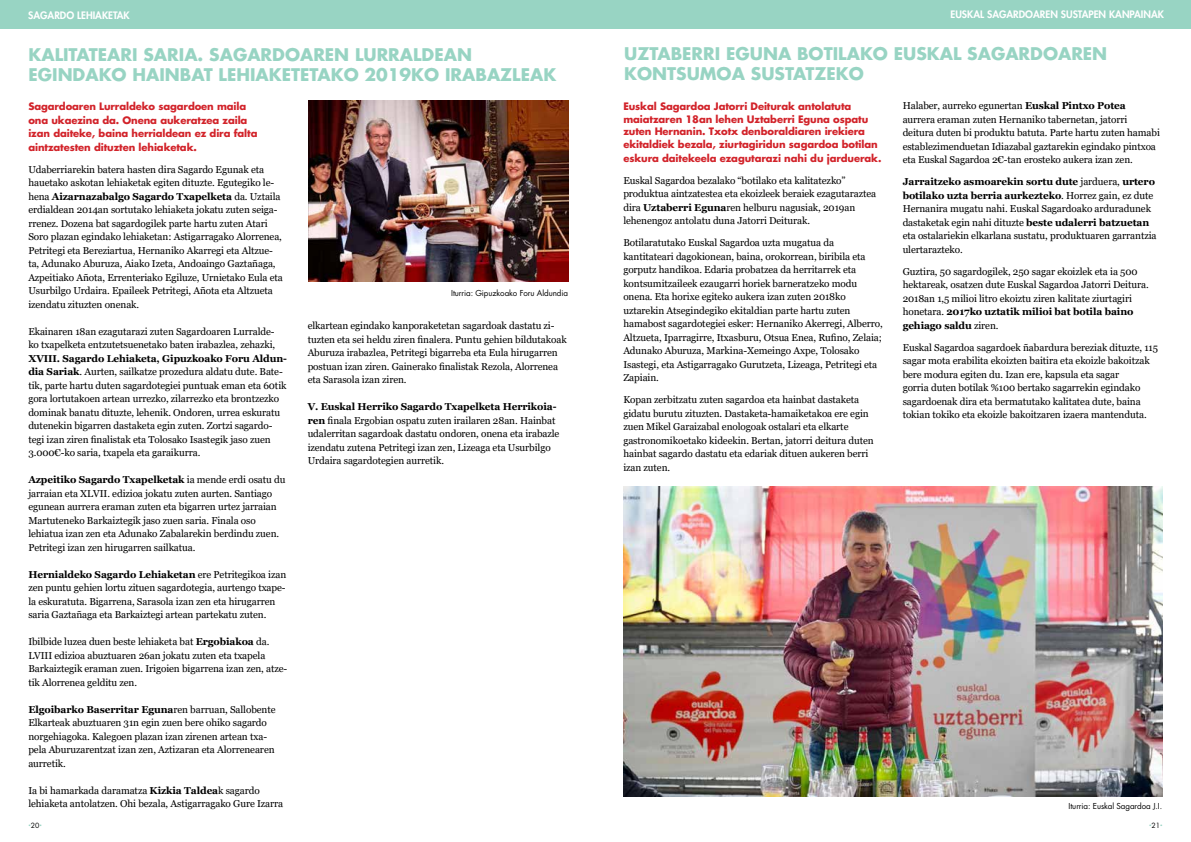
<style>
.page{position:relative;width:1191px;height:842px;background:#fff}
.page>*{position:absolute;margin:0;border:0;box-sizing:border-box;transform-origin:0 0}
.t1{font:700 17px/20px "Futura Std";color:#98d4c3}
.t2{font:10px/13.5px "Georgia";letter-spacing:-.01em;color:#000}
.t3{font:700 10px/12.9px "Futura Std";letter-spacing:-.01em;color:#d2232a}
.t4{font:800 10px "Futura Std";color:#fff}
.t5{font:8px "Futura Std";letter-spacing:-.01em;color:#000}
.t6{font:700 7px "Futura Std";color:#98d4c3}
.s1{font-weight:700}
.s2{font-weight:400;color:#000}
</style>
<div class="page">
<div style="left:0;top:0;width:1191px;height:28px;background:#98d4c3"></div>
<img style="left:624px;top:487px;width:538px;height:309px">
<img style="left:308px;top:101px;width:260px;height:180px">
<p class="t4" style="left:28px;top:9px;width:103px">SAGARDO LEHIAKETAK</p>
<p class="t4" style="left:950px;top:8px;width:215px">EUSKAL SAGARDOAREN SUSTAPEN KANPAINAK</p>
<h1 class="t1" style="left:28px;top:44px;width:529px">KALITATEARI SARIA. SAGARDOAREN LURRALDEAN<br>EGINDAKO HAINBAT LEHIAKETETAKO 2019KO IRABAZLEAK</h1>
<p class="t3" style="left:28px;top:99px;width:231px;line-height:13.5px">Sagardoaren Lurraldeko sagardoen maila ona ukaezina da. Onena aukeratzea zaila izan daiteke, baina herrialdean ez dira falta aintzatesten dituzten lehiaketak.</p>
<p class="t2" style="left:28px;top:163px;width:256px">Udaberriarekin batera hasten dira Sagardo Egunak eta hauetako askotan lehiaketak egiten dituzte. Egutegiko le&shy;hena <span class="s1">Aizarnazabalgo Sagardo Txapelketa</span> da. Uztaila erdialdean 2014an sortutako lehiaketa jokatu zuten seiga&shy;rrenez. Dozena bat sagardogilek parte hartu zuten Atari Soro plazan egindako lehiaketan: Astigarragako Alorrenea, Petritegi eta Bereziartua, Hernaniko Akarregi eta Altzue&shy;ta, Adunako Aburuza, Aiako Izeta, Andoaingo Gaztañaga, Azpeitiako Añota, Errenteriako Egiluze, Urnietako Eula eta Usurbilgo Urdaira. Epaileek Petritegi, Añota eta Altzueta izendatu zituzten onenak.</p>
<p class="t2" style="left:28px;top:325px;width:248px">Ekainaren 18an ezagutarazi zuten Sagardoaren Lurralde&shy;ko txapelketa entzutetsuenetako baten irabazlea, zehazki,</p>
<p class="t2" style="left:28px;top:352px;width:260px"><span class="s1">XVIII. Sagardo Lehiaketa, Gipuzkoako Foru Aldun&shy;dia Sariak</span>. Aurten, sailkatze prozedura aldatu dute. Bate&shy;tik, parte hartu duten sagardotegiei puntuak eman eta 60tik gora lortutakoen artean urrezko, zilarrezko eta brontzezko dominak banatu dituzte, lehenik. Ondoren, urrea eskuratu dutenekin bigarren dastaketa egin zuten. Zortzi sagardo&shy;tegi izan ziren finalistak eta Tolosako Isastegik jaso zuen 3.000€-ko saria, txapela eta garaikurra.</p>
<p class="t2" style="left:28px;top:473px;width:259px"><span class="s1">Azpeitiko Sagardo Txapelketak</span> ia mende erdi osatu du jarraian eta XLVII. edizioa jokatu zuten aurten. Santiago egunean aurrera eraman zuten eta bigarren urtez jarraian Martuteneko Barkaiztegik jaso zuen saria. Finala oso lehiatua izan zen eta Adunako Zabalarekin berdindu zuen.<br>Petritegi izan zen hirugarren sailkatua.</p>
<p class="t2" style="left:28px;top:568px;width:259px"><span class="s1">Hernialdeko Sagardo Lehiaketan</span> ere Petritegikoa izan zen puntu gehien lortu zituen sagardotegia, aurtengo txape&shy;la eskuratuta. Bigarrena, Sarasola izan zen eta hirugarren saria Gaztañaga eta Barkaiztegi artean partekatu zuten.</p>
<p class="t2" style="left:28px;top:635px;width:260px">Ibilbide luzea duen beste lehiaketa bat <span class="s1">Ergobiakoa</span> da.<br>LVIII edizioa abuztuaren 26an jokatu zuten eta txapela Barkaiztegik eraman zuen. Irigoien bigarrena izan zen, atze&shy;tik Alorrenea gelditu zen.</p>
<p class="t2" style="left:28px;top:703px;width:249px"><span class="s1">Elgoibarko Baserritar Eguna</span>ren barruan, Sallobente Elkarteak abuztuaren 31n egin zuen bere ohiko sagardo norgehiagoka. Kalegoen plazan izan zirenen artean txa&shy;pela Aburuzarentzat izan zen, Aztizaran eta Alorrenearen aurretik.</p>
<p class="t2" style="left:28px;top:784px;width:256px">Ia bi hamarkada daramatza <span class="s1">Kizkia Taldea</span>k sagardo lehiaketa antolatzen. Ohi bezala, Astigarragako Gure Izarra</p>
<p class="t6" style="left:28px;top:819px;width:15px">.<span class="s2">20</span>.</p>
<p class="t5" style="left:451px;top:288px;width:118px">Iturria: Gipuzkoako Foru Aldundia</p>
<p class="t2" style="left:308px;top:319px;width:261px">elkartean egindako kanporaketetan sagardoak dastatu zi&shy;tuzten eta sei heldu ziren finalera. Puntu gehien bildutakoak Aburuza irabazlea, Petritegi bigarreba eta Eula hirugarren postuan izan ziren. Gainerako finalistak Rezola, Alorrenea eta Sarasola izan ziren.</p>
<p class="t2" style="left:308px;top:400px;width:253px"><span class="s1">V. Euskal Herriko Sagardo Txapelketa Herrikoia&shy;ren</span> finala Ergobian ospatu zuten irailaren 28an. Hainbat udalerritan sagardoak dastatu ondoren, onena eta irabazle izendatu zutena Petritegi izan zen, Lizeaga eta Usurbilgo Urdaira sagardotegien aurretik.</p>
<h1 class="t1" style="left:624px;top:43px;width:484px">UZTABERRI EGUNA BOTILAKO EUSKAL SAGARDOAREN<br>KONTSUMOA SUSTATZEKO</h1>
<p class="t2" style="left:902px;top:99px;width:259px">Halaber, aurreko egunertan <span class="s1">Euskal Pintxo Potea </span>aurrera eraman zuten Hernaniko tabernetan, jatorri deitura duten bi produktu batuta. Parte hartu zuten hamabi establezimenduetan Idiazabal gaztarekin egindako pintxoa eta Euskal Sagardoa 2€-tan erosteko aukera izan zen.</p>
<p class="t2" style="left:902px;top:175px;width:255px"><span class="s1">Jarraitzeko asmoarekin sortu dute</span> jarduera, <span class="s1">urtero botilako uzta berria aurkezteko</span>. Horrez gain, ez dute Hernanira mugatu nahi. Euskal Sagardoako arduradunek dastaketak egin nahi dituzte <span class="s1">beste udalerri batzuetan </span>eta ostalariekin elkarlana sustatu, produktuaren garrantzia ulertarazteko.</p>
<p class="t2" style="left:902px;top:265px;width:248px">Guztira, 50 sagardogilek, 250 sagar ekoizlek eta ia 500 hektareak, osatzen dute Euskal Sagardoa Jatorri Deitura.<br>2018an 1,5 milioi litro ekoiztu ziren kalitate ziurtagiri honetara. <span class="s1">2017ko uztatik milioi bat botila baino gehiago saldu</span> ziren.</p>
<p class="t2" style="left:902px;top:341px;width:257px">Euskal Sagardoa sagardoek ñabardura bereziak dituzte, 115 sagar mota erabilita ekoizten baitira eta ekoizle bakoitzak bere modura egiten du. Izan ere, kapsula eta sagar<br>gorria duten botilak %100 bertako sagarrekin egindako sagardoenak dira eta bermatutako kalitatea dute, baina tokian tokiko eta ekoizle bakoitzaren izaera mantenduta.</p>
<p class="t3" style="left:623px;top:100px;width:260px">Euskal Sagardoa Jatorri Deiturak antolatuta maiatzaren 18an lehen Uztaberri Eguna ospatu zuten Hernanin. Txotx denboraldiaren irekiera ekitaldiek bezala, ziurtagiridun sagardoa botilan eskura daitekeela ezagutarazi nahi du jarduerak.</p>
<p class="t2" style="left:623px;top:174px;width:254px">Euskal Sagardoa bezalako “botilako eta kalitatezko” produktua aintzatestea eta ekoizleek beraiek ezagutaraztea dira <span class="s1">Uztaberri Eguna</span>ren helburu nagusiak, 2019an lehenengoz antolatu duna Jatorri Deiturak.</p>
<p class="t2" style="left:623px;top:236px;width:261px">Botilaratutako Euskal Sagardoa uzta mugatua da kantitateari dagokionean, baina, orokorrean, biribila eta gorputz handikoa. Edaria probatzea da herritarrek eta kontsumitzaileek ezaugarri horiek barneratzeko modu onena. Eta horixe egiteko aukera izan zuten 2018ko uztarekin Atsegindegiko ekitaldian parte hartu zuten hamabost sagardotegiei esker: Hernaniko Akerregi, Alberro, Altzueta, Iparragirre, Itxasburu, Otsua Enea, Rufino, Zelaia; Adunako Aburuza, Markina-Xemeingo Axpe, Tolosako Isastegi, eta Astigarragako Gurutzeta, Lizeaga, Petritegi eta Zapiain.</p>
<p class="t2" style="left:623px;top:393px;width:252px">Kopan zerbitzatu zuten sagardoa eta hainbat dastaketa gidatu burutu zituzten. Dastaketa-hamaiketakoa ere egin zuen Mikel Garaizabal enologoak ostalari eta elkarte gastronomikoetako kideekin. Bertan, jatorri deitura duten hainbat sagardo dastatu eta edariak dituen aukeren berri izan zuten.</p>
<p class="t5" style="left:1068px;top:801px;width:95px">Iturria: Euskal Sagardoa J.I.</p>
<p class="t6" style="left:1149px;top:819px;width:15px">.<span class="s2">21</span>.</p>
</div>
